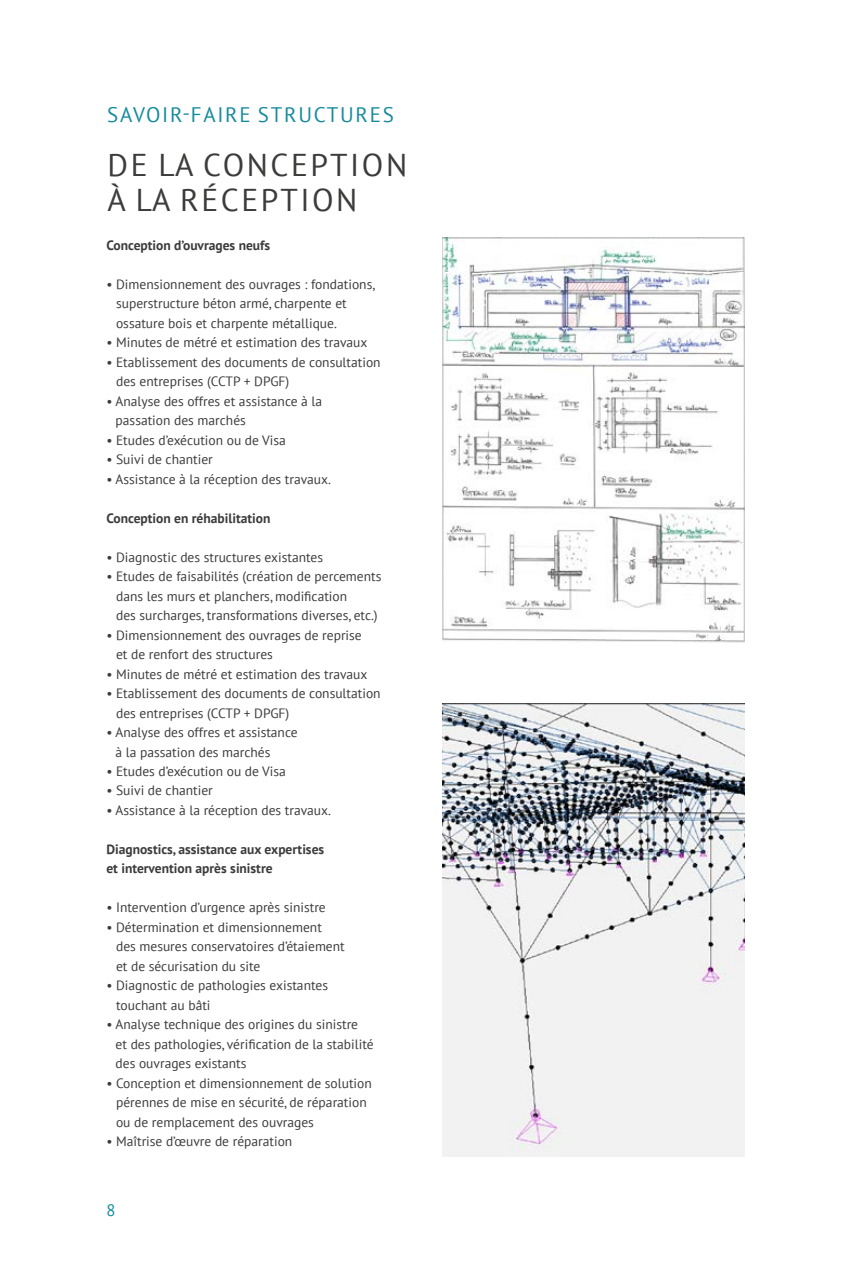
<style>
.page{position:relative;width:851px;height:1263px;background:#fff}
.page>*{position:absolute;margin:0;border:0;box-sizing:border-box;transform-origin:0 0}
.t1{font:31.5px/34.5px "PT Sans";letter-spacing:.08em;color:#3c3c3b}
.t2{font:21px "PT Sans";letter-spacing:.08em;color:#158b9d}
.t3{font:16.5px "PT Sans";color:#158b9d}
.t4{font:13.5px/19.5px "PT Sans";color:#3c3c3b}
.t5{font:700 13.5px/19.5px "PT Sans";color:#3c3c3b}
</style>
<div class="page">
<img style="left:442px;top:238px;width:302px;height:404px">
<img style="left:442px;top:704px;width:302px;height:453px">
<h2 class="t2" style="left:107px;top:101px;width:288px">SAVOIR-FAIRE STRUCTURES</h2>
<h1 class="t1" style="left:108px;top:147px;width:301px">DE LA CONCEPTION<br>À LA RÉCEPTION</h1>
<p class="t5" style="left:106px;top:235px;width:165px">Conception d’ouvrages neufs</p>
<p class="t4" style="left:116px;top:274px;width:260px;text-indent:-10px">• Dimensionnement des ouvrages : fondations, superstructure béton armé, charpente et ossature bois et charpente métallique.</p>
<p class="t4" style="left:106px;top:332px;width:262px">• Minutes de métré et estimation des travaux</p>
<p class="t4" style="left:116px;top:352px;width:266px;text-indent:-10px">• Etablissement des documents de consultation des entreprises (CCTP + DPGF)</p>
<p class="t4" style="left:116px;top:391px;width:208px;text-indent:-9px">• Analyse des offres et assistance à la passation des marchés</p>
<p class="t4" style="left:106px;top:430px;width:181px">• Etudes d’exécution ou de Visa</p>
<p class="t4" style="left:106px;top:449px;width:108px">• Suivi de chantier</p>
<p class="t4" style="left:106px;top:469px;width:226px">• Assistance à la réception des travaux.</p>
<p class="t5" style="left:106px;top:508px;width:165px">Conception en réhabilitation</p>
<p class="t4" style="left:106px;top:547px;width:218px">• Diagnostic des structures existantes</p>
<p class="t4" style="left:116px;top:566px;width:267px;text-indent:-10px">• Etudes de faisabilités (création de percements dans les murs et planchers, modification<br>des surcharges, transformations diverses, etc.)</p>
<p class="t4" style="left:116px;top:625px;width:247px;text-indent:-10px">• Dimensionnement des ouvrages de reprise et de renfort des structures</p>
<p class="t4" style="left:106px;top:664px;width:262px">• Minutes de métré et estimation des travaux</p>
<p class="t4" style="left:116px;top:683px;width:266px;text-indent:-10px">• Etablissement des documents de consultation des entreprises (CCTP + DPGF)</p>
<p class="t4" style="left:116px;top:722px;width:183px;text-indent:-9px">• Analyse des offres et assistance à la passation des marchés</p>
<p class="t4" style="left:106px;top:761px;width:181px">• Etudes d’exécution ou de Visa</p>
<p class="t4" style="left:106px;top:781px;width:108px">• Suivi de chantier</p>
<p class="t4" style="left:106px;top:800px;width:226px">• Assistance à la réception des travaux.</p>
<p class="t5" style="left:106px;top:839px;width:219px">Diagnostics, assistance aux expertises et intervention après sinistre</p>
<p class="t4" style="left:106px;top:898px;width:221px">• Intervention d’urgence après sinistre</p>
<p class="t4" style="left:116px;top:917px;width:230px;text-indent:-10px">• Détermination et dimensionnement des mesures conservatoires d’étaiement et de sécurisation du site</p>
<p class="t4" style="left:116px;top:976px;width:213px;text-indent:-10px">• Diagnostic de pathologies existantes touchant au bâti</p>
<p class="t4" style="left:116px;top:1015px;width:259px;text-indent:-9px">• Analyse technique des origines du sinistre<br>et des pathologies, vérification de la stabilité des ouvrages existants</p>
<p class="t4" style="left:116px;top:1073px;width:257px;text-indent:-10px">• Conception et dimensionnement de solution pérennes de mise en sécurité, de réparation ou de remplacement des ouvrages</p>
<p class="t4" style="left:106px;top:1131px;width:187px">• Maîtrise d’œuvre de réparation</p>
<p class="t3" style="left:106px;top:1199px;width:10px">8</p>
</div>
